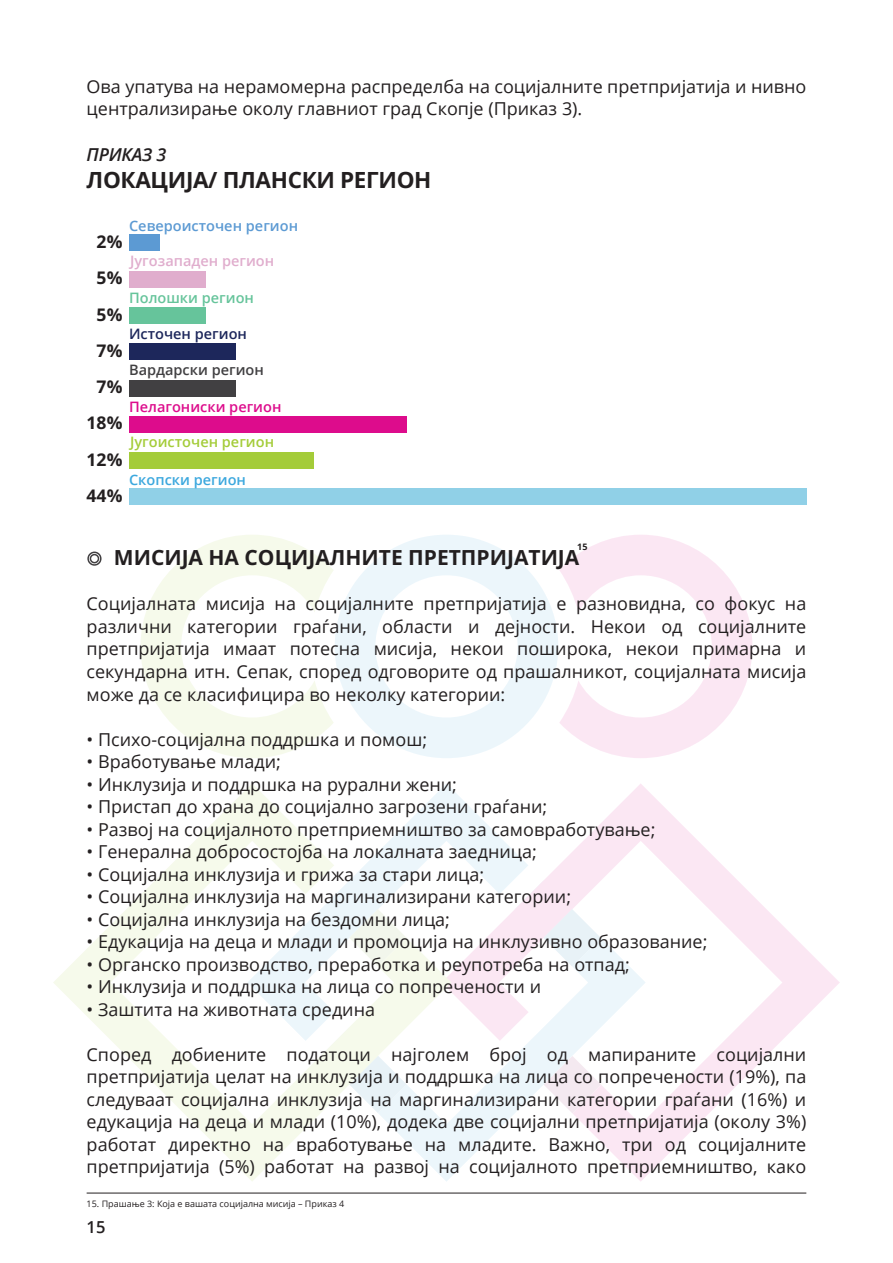
<style>
.page{position:relative;width:893px;height:1263px;background:#fff}
.page>*{position:absolute;margin:0;border:0;box-sizing:border-box;transform-origin:0 0}
.t1{font:700 22.35px "Open Sans";letter-spacing:-.015em;color:#231f20}
.t2{font:700 20.85px "Open Sans";color:#231f20}
.t3{font:17.85px/22.5px "Open Sans";color:#231f20;text-align:justify}
.t4{font:italic 600 17.85px "Open Sans";letter-spacing:-.015em;color:#231f20}
.t5{font:700 17.4px/36.3px "Open Sans";color:#231f20;text-align:center}
.t6{font:600 16.5px "Open Sans";color:#231f20}
.t7{font:600 14.4px "Open Sans";color:#5c9ad3}
.t8{font:600 14.4px "Open Sans";color:#a4cc39}
.t9{font:600 14.4px "Open Sans";color:#dd0c8c}
.t10{font:600 14.4px "Open Sans";color:#e0adcd}
.t11{font:600 14.4px "Open Sans";color:#414042}
.t12{font:600 14.4px "Open Sans";color:#3ca8de}
.t13{font:600 14.4px "Open Sans";color:#1d275b}
.t14{font:600 14.4px "Open Sans";color:#66c49b}
.t15{font:8.85px "Open Sans";color:#231f20}
.t16{font:700 8.85px "Open Sans";color:#231f20}
</style>
<div class="page">
<hr style="left:87px;top:1193px;width:719px;height:1px;background:#231f20">
<svg style="left:451px;top:784px;width:389px;height:397px"></svg>
<svg style="left:544px;top:1056px;width:57px;height:57px"></svg>
<svg style="left:543px;top:909px;width:58px;height:57px"></svg>
<svg style="left:140px;top:535px;width:194px;height:223px"></svg>
<svg style="left:559px;top:535px;width:193px;height:223px"></svg>
<svg style="left:335px;top:535px;width:223px;height:223px"></svg>
<svg style="left:53px;top:784px;width:398px;height:397px"></svg>
<div style="left:129px;top:234px;width:30px;height:17px;background:#5c9ad3"></div>
<div style="left:129px;top:271px;width:76px;height:17px;background:#e0adcd"></div>
<div style="left:129px;top:307px;width:76px;height:17px;background:#66c49b"></div>
<div style="left:129px;top:343px;width:107px;height:17px;background:#1d275b"></div>
<div style="left:129px;top:380px;width:107px;height:17px;background:#414042"></div>
<div style="left:129px;top:416px;width:277px;height:17px;background:#dd0c8c"></div>
<div style="left:129px;top:452px;width:185px;height:17px;background:#a4cc39"></div>
<div style="left:129px;top:488px;width:677px;height:17px;background:#90d0e7"></div>
<svg style="left:87px;top:551px;width:15px;height:15px"></svg>
<p class="t3" style="left:87px;top:74px;width:721px">Ова упатува на нерамомерна распределба на социјалните претпријатија и нивно централизирање околу главниот град Скопје (Приказ 3).</p>
<p class="t4" style="left:87px;top:142px;width:81px">ПРИКАЗ 3</p>
<p class="t1" style="left:87px;top:165px;width:346px">ЛОКАЦИЈА/ ПЛАНСКИ РЕГИОН</p>
<p class="t7" style="left:129px;top:216px;width:171px">Североисточен регион</p>
<p class="t5" style="left:87px;top:223px;width:37px">2%<br>5%<br>5%<br>7%<br>7%<br>18%<br>12%<br>44%</p>
<p class="t10" style="left:130px;top:251px;width:146px">Југозападен регион</p>
<p class="t14" style="left:129px;top:288px;width:126px">Полошки регион</p>
<p class="t13" style="left:129px;top:324px;width:119px">Источен регион</p>
<p class="t11" style="left:129px;top:359px;width:136px">Вардарски регион</p>
<p class="t9" style="left:129px;top:397px;width:154px">Пелагониски регион</p>
<p class="t8" style="left:130px;top:432px;width:145px">Југоисточен регион</p>
<p class="t12" style="left:129px;top:470px;width:118px">Скопски регион</p>
<p class="t16" style="left:577px;top:541px;width:12px">15</p>
<p class="t2" style="left:114px;top:544px;width:467px">МИСИЈА НА СОЦИЈАЛНИТЕ ПРЕТПРИЈАТИЈА</p>
<p class="t3" style="left:87px;top:592px;width:721px">Социјалната мисија на социјалните претпријатија е разновидна, со фокус на различни категории граѓани, области и дејности. Некои од социјалните претпријатија имаат потесна мисија, некои поширока, некои примарна и секундарна итн. Сепак, според одговорите од прашалникот, социјалната мисија може да се класифицира во неколку категории:</p>
<p class="t3" style="left:87px;top:727px;width:342px">• Психо-социјална поддршка и помош;</p>
<p class="t3" style="left:87px;top:750px;width:196px">• Вработување млади;</p>
<p class="t3" style="left:87px;top:772px;width:372px">• Инклузија и поддршка на рурални жени;</p>
<p class="t3" style="left:87px;top:795px;width:462px">• Пристап до храна до социјално загрозени граѓани;</p>
<p class="t3" style="left:87px;top:817px;width:570px">• Развој на социјалното претприемништво за самовработување;</p>
<p class="t3" style="left:87px;top:840px;width:452px">• Генерална добросостојба на локалната заедница;</p>
<p class="t3" style="left:87px;top:862px;width:399px">• Социјална инклузија и грижа за стари лица;</p>
<p class="t3" style="left:87px;top:885px;width:486px">• Социјална инклузија на маргинализирани категории;</p>
<p class="t3" style="left:87px;top:907px;width:365px">• Социјална инклузија на бездомни лица;</p>
<p class="t3" style="left:87px;top:930px;width:622px">• Едукација на деца и млади и промоција на инклузивно образование;</p>
<p class="t3" style="left:87px;top:952px;width:545px">• Органско производство, преработка и реупотреба на отпад;</p>
<p class="t3" style="left:87px;top:975px;width:456px">• Инклузија и поддршка на лица со попречености и</p>
<p class="t3" style="left:87px;top:997px;width:290px">• Заштита на животната средина</p>
<p class="t3" style="left:87px;top:1042px;width:721px">Според добиените податоци најголем број од мапираните социјални претпријатија целат на инклузија и поддршка на лица со попречености (19%), па следуваат социјална инклузија на маргинализирани категории граѓани (16%) и едукација на деца и млади (10%), додека две социјални претпријатија (околу 3%) работат директно на вработување на младите. Важно, три од социјалните претпријатија (5%) работат на развој на социјалното претприемништво, како</p>
<p class="t15" style="left:87px;top:1197px;width:259px">15. Прашање 3: Која е вашата социјална мисија – Приказ 4</p>
<p class="t6" style="left:87px;top:1216px;width:20px">15</p>
</div>
